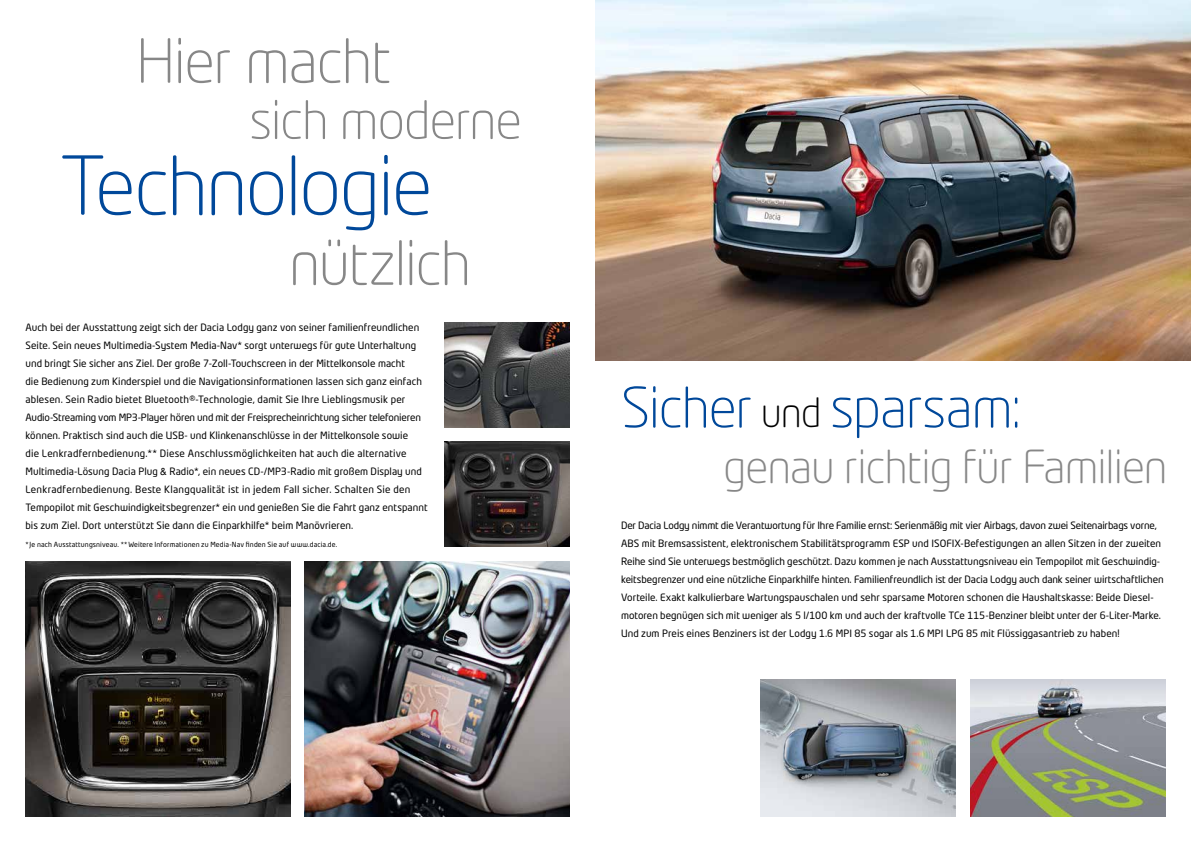
<style>
.page{position:relative;width:1191px;height:842px;background:#fff}
.page>*{position:absolute;margin:0;border:0;box-sizing:border-box;transform-origin:0 0}
.t1{font:300 80px "Neo Tech Dacia";letter-spacing:-.025em;color:#00489a}
.t2{font:300 60px "Neo Tech Dacia";letter-spacing:-.02em;color:#878787}
.t3{font:300 55px "Neo Tech Dacia";letter-spacing:-.02em;color:#00489a}
.t4{font:300 52px "Neo Tech Dacia";letter-spacing:-.015em;color:#878787}
.t5{font:300 45px "Neo Tech Dacia";letter-spacing:-.015em;color:#878787}
.t6{font:10px/18px "Neo Tech Dacia";color:#000}
.t7{font:7px "Neo Tech Dacia";letter-spacing:.015em;color:#000}
.s1{font-family:"Helvetica"}
.s2{font-size:40px;color:#000}
</style>
<div class="page">
<img style="left:444px;top:323px;width:126px;height:105px">
<img style="left:444px;top:442px;width:126px;height:105px">
<img style="left:305px;top:561px;width:265px;height:255px">
<img style="left:595px;top:0;width:596px;height:360px">
<img style="left:970px;top:679px;width:195px;height:137px">
<img style="left:760px;top:679px;width:196px;height:137px">
<img style="left:26px;top:561px;width:265px;height:255px">
<h2 class="t2" style="left:136px;top:24px;width:256px">Hier macht</h2>
<h3 class="t4" style="left:249px;top:88px;width:274px">sich moderne</h3>
<h1 class="t1" style="left:60px;top:136px;width:374px">Technologie</h1>
<h2 class="t2" style="left:289px;top:226px;width:183px">nützlich</h2>
<p class="t6" style="left:26px;top:318px;width:403px">Auch bei der Ausstattung zeigt sich der Dacia Lodgy ganz von seiner familienfreundlichen Seite. Sein neues Multimedia-System Media-Nav* sorgt unterwegs für gute Unterhaltung und bringt Sie sicher ans Ziel. Der große 7-Zoll-Touchscreen in der Mittelkonsole macht<br>die Bedienung zum Kinderspiel und die Navigationsinformationen lassen sich ganz einfach ablesen. Sein Radio bietet Bluetooth®-Technologie, damit Sie Ihre Lieblingsmusik per Audio-Streaming vom MP3-Player hören und mit der Freisprecheinrichtung sicher telefonieren können. Praktisch sind auch die USB- und Klinkenanschlüsse in der Mittelkonsole sowie<br>die Lenkradfernbedienung.** Diese Anschlussmöglichkeiten hat auch die alternative Multimedia-Lösung Dacia Plug <span class="s1">&amp;</span> Radio*, ein neues CD-/MP3-Radio mit großem Display und Lenkradfernbedienung. Beste Klangqualität ist in jedem Fall sicher. Schalten Sie den Tempopilot mit Geschwindigkeitsbegrenzer* ein und genießen Sie die Fahrt ganz entspannt bis zum Ziel. Dort unterstützt Sie dann die Einparkhilfe* beim Manövrieren.</p>
<p class="t7" style="left:26px;top:540px;width:313px">*Je nach Ausstattungsniveau. **Weitere Informationen zu Media-Nav finden Sie auf www.dacia.de.</p>
<h3 class="t3" style="left:621px;top:373px;width:401px">Sicher <span class="s2">und</span> sparsam:</h3>
<h3 class="t5" style="left:723px;top:439px;width:445px">genau richtig für Familien</h3>
<p class="t6" style="left:621px;top:516px;width:544px">Der Dacia Lodgy nimmt die Verantwortung für Ihre Familie ernst: Serienmäßig mit vier Airbags, davon zwei Seitenairbags vorne, ABS mit Bremsassistent, elektronischem Stabilitätsprogramm ESP und ISOFIX-Befestigungen an allen Sitzen in der zweiten Reihe sind Sie unterwegs bestmöglich geschützt. Dazu kommen je nach Ausstattungsniveau ein Tempopilot mit Geschwindig&shy;keitsbegrenzer und eine nützliche Einparkhilfe hinten. Familienfreundlich ist der Dacia Lodgy auch dank seiner wirtschaftlichen Vorteile. Exakt kalkulierbare Wartungspauschalen und sehr sparsame Motoren schonen die Haushaltskasse: Beide Diesel&shy;motoren begnügen sich mit weniger als 5 l/100 km und auch der kraftvolle TCe 115-Benziner bleibt unter der 6-Liter-Marke.<br>Und zum Preis eines Benziners ist der Lodgy 1.6 MPI 85 sogar als 1.6 MPI LPG 85 mit Flüssiggasantrieb zu haben!</p>
</div>
